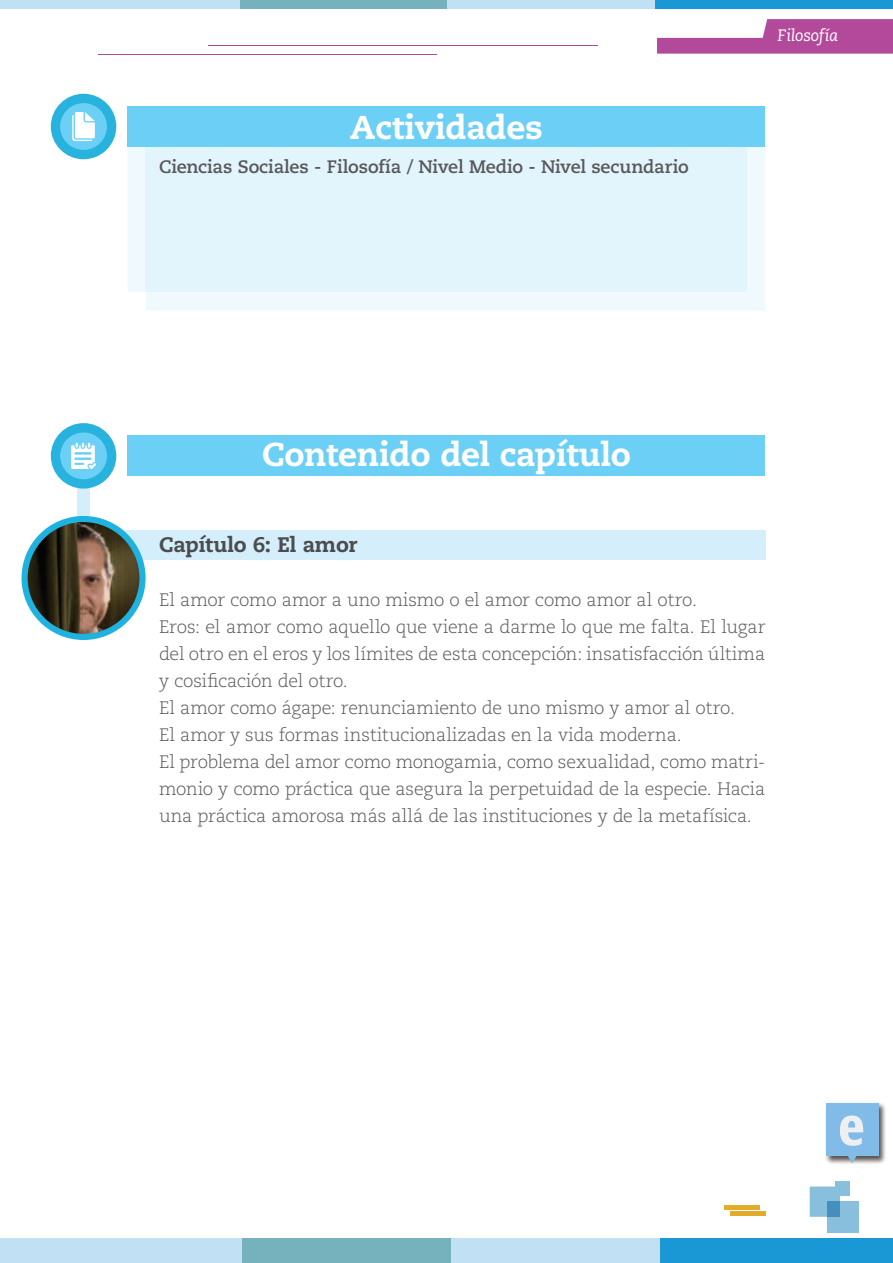
<style>
.page{position:relative;width:893px;height:1263px;background:#fff}
.page>*{position:absolute;margin:0;border:0;box-sizing:border-box;transform-origin:0 0}
.t1{font:800 33px "Caecilia LT Std";letter-spacing:-.01em;color:#fff}
.t2{font:800 21px "Caecilia LT Std";letter-spacing:-.015em;color:#4b4c4d}
.t3{font:300 18px/27px "Caecilia LT Std";letter-spacing:-.01em;color:#57585a}
.t4{font:700 18px "Caecilia LT Std";letter-spacing:-.01em;color:#57585a}
.t5{font:italic 16.5px "Caecilia LT Std";letter-spacing:-.01em;color:#fff}
</style>
<div class="page">
<div style="left:77px;top:472px;width:13px;height:54px;background:#d4effb"></div>
<div style="left:146px;top:147px;width:619px;height:163px;background:#f0f9fd"></div>
<div style="left:128px;top:147px;width:18px;height:144px;background:#f0f9fd"></div>
<div style="left:146px;top:112px;width:601px;height:179px;background:#e2f4fc"></div>
<div style="left:51px;top:423px;width:65px;height:66px;background:#28b3de;border-radius:50%"></div>
<div style="left:51px;top:94px;width:65px;height:65px;background:#28b3de;border-radius:50%"></div>
<svg style="left:657px;top:19px;width:236px;height:35px"></svg>
<div style="left:827px;top:1201px;width:32px;height:32px;background:#87bfdc"></div>
<svg style="left:810px;top:1186px;width:30px;height:31px"></svg>
<div style="left:827px;top:1201px;width:13px;height:16px;background:#458ebf"></div>
<div style="left:835px;top:1181px;width:15px;height:15px;background:#87bfdc"></div>
<img style="left:826px;top:1103px;width:60px;height:61px">
<div style="left:826px;top:1103px;width:53px;height:53px;background:#80bce7"></div>
<svg style="left:840px;top:1115px;width:23px;height:48px"></svg>
<div style="left:730px;top:1211px;width:35px;height:5px;background:#e2ab2c"></div>
<hr style="left:724px;top:1205px;width:36px;height:4px;background:#e2ab2c">
<hr style="left:209px;top:45px;width:389px;height:1px;background:#b3499b">
<hr style="left:98px;top:54px;width:339px;height:1px;background:#b3499b">
<div style="left:0;top:0;width:240px;height:9px;background:#c2e0f4"></div>
<div style="left:240px;top:0;width:207px;height:9px;background:#76b2be"></div>
<div style="left:447px;top:0;width:208px;height:9px;background:#c2e0f4"></div>
<div style="left:655px;top:0;width:238px;height:9px;background:#1a98d5"></div>
<div style="left:0;top:1238px;width:242px;height:25px;background:#c2e0f4"></div>
<div style="left:242px;top:1238px;width:209px;height:25px;background:#76b2be"></div>
<div style="left:451px;top:1238px;width:210px;height:25px;background:#c2e0f4"></div>
<div style="left:661px;top:1238px;width:232px;height:25px;background:#1a98d5"></div>
<div style="left:60px;top:432px;width:47px;height:47px;background:#6bcff6;border-radius:50%"></div>
<div style="left:60px;top:103px;width:47px;height:47px;background:#6bcff6;border-radius:50%"></div>
<svg style="left:71px;top:443px;width:25px;height:26px"></svg>
<svg style="left:72px;top:112px;width:23px;height:29px"></svg>
<div style="left:128px;top:436px;width:637px;height:40px;background:#6bcff6"></div>
<div style="left:128px;top:106px;width:637px;height:41px;background:#6bcff6"></div>
<div style="left:85px;top:530px;width:680px;height:30px;background:#d4effb"></div>
<div style="left:22px;top:516px;width:124px;height:124px;background:#1fb2df;border-radius:50%"></div>
<img style="left:28px;top:522px;width:111px;height:112px;border-radius:56px">
<h1 class="t1" style="left:350px;top:107px;width:195px">Actividades</h1>
<p class="t4" style="left:159px;top:156px;width:531px">Ciencias Sociales - Filosofía / Nivel Medio - Nivel secundario</p>
<p class="t5" style="left:777px;top:26px;width:62px">Filosofía</p>
<h1 class="t1" style="left:262px;top:434px;width:370px">Contenido del capítulo</h1>
<p class="t2" style="left:159px;top:532px;width:200px">Capítulo 6: El amor</p>
<p class="t3" style="left:159px;top:587px;width:608px">El amor como amor a uno mismo o el amor como amor al otro.<br>Eros: el amor como aquello que viene a darme lo que me falta. El lugar del otro en el eros y los límites de esta concepción: insatisfacción última y cosificación del otro.<br>El amor como ágape: renunciamiento de uno mismo y amor al otro.<br>El amor y sus formas institucionalizadas en la vida moderna.<br>El problema del amor como monogamia, como sexualidad, como matri&shy;monio y como práctica que asegura la perpetuidad de la especie. Hacia una práctica amorosa más allá de las instituciones y de la metafísica.</p>
</div>
